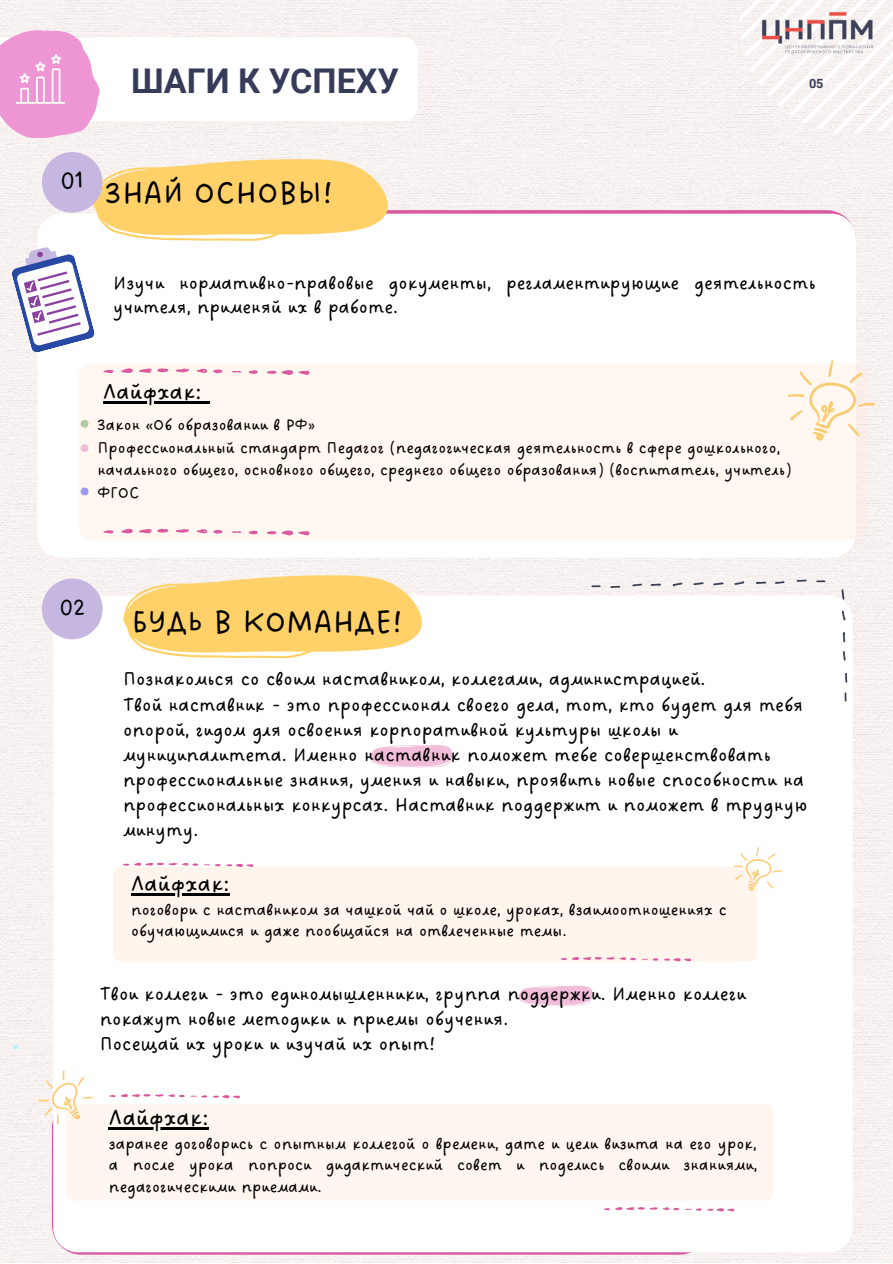
<style>
.page{position:relative;width:893px;height:1264px;background:#fff}
.page>*{position:absolute;margin:0;border:0;box-sizing:border-box;transform-origin:0 0}
.t1{font:34.5px "DO Sans Regular";color:#000}
.t2{font:700 34.05px "Roboto";color:#363b59}
.t3{font:25.8px "DO Sans Regular";color:#000}
.t4{font:25.5px "DO Sans Regular";color:#000}
.t5{font:25.35px "DO Sans Regular";color:#000}
.t6{font:21.3px/25.2px "DO Sans Regular";color:#000}
.t7{font:21px/24.8px "DO Sans Regular";color:#000}
.t8{font:18.3px/21.3px "DO Sans Regular";color:#000}
.t9{font:18px/22.5px "DO Sans Regular";color:#000}
.t10{font:700 12.75px "Roboto";color:#363b59}
</style>
<div class="page">
<img style="left:0;top:0;width:892px;height:1262px">
<svg style="left:0;top:30px;width:418px;height:108px"></svg>
<div style="left:37px;top:214px;width:818px;height:344px;background:#fff;border-radius:25px"></div>
<div style="left:53px;top:595px;width:799px;height:657px;background:#fff;border-radius:25px"></div>
<svg style="left:518px;top:985px;width:75px;height:20px"></svg>
<svg style="left:370px;top:745px;width:82px;height:22px;background:#f3c6de"></svg>
<div style="left:42px;top:578px;width:61px;height:61px;background:#c6b7e0;border-radius:50%"></div>
<svg style="left:739px;top:0;width:153px;height:134px"></svg>
<div style="left:113px;top:867px;width:644px;height:94px;background:#fff5ed;border-radius:8px"></div>
<svg style="left:123px;top:575px;width:299px;height:83px;background:#fed882"></svg>
<div style="left:65px;top:1103px;width:708px;height:97px;background:#fff6ef;border-radius:8px"></div>
<svg style="left:13px;top:1044px;width:5px;height:5px"></svg>
<img style="left:742px;top:0;width:149px;height:65px">
<svg style="left:841px;top:589px;width:7px;height:113px"></svg>
<svg style="left:713px;top:578px;width:114px;height:7px"></svg>
<svg style="left:589px;top:582px;width:114px;height:7px"></svg>
<hr style="left:131px;top:893px;width:99px;height:2px;background:#000">
<hr style="left:109px;top:1127px;width:100px;height:2px;background:#000">
<div style="left:78px;top:364px;width:787px;height:175px;background:#fff7f0;border-radius:12px"></div>
<hr style="left:103px;top:401px;width:99px;height:2px;background:#000">
<svg style="left:202px;top:401px;width:7px;height:2px"></svg>
<svg style="left:121px;top:368px;width:12px;height:5px"></svg>
<svg style="left:176px;top:368px;width:13px;height:4px"></svg>
<svg style="left:139px;top:368px;width:29px;height:5px"></svg>
<svg style="left:197px;top:369px;width:10px;height:4px"></svg>
<svg style="left:213px;top:369px;width:10px;height:4px"></svg>
<svg style="left:248px;top:370px;width:10px;height:4px"></svg>
<svg style="left:103px;top:370px;width:10px;height:3px"></svg>
<svg style="left:266px;top:370px;width:44px;height:5px"></svg>
<svg style="left:232px;top:370px;width:9px;height:3px"></svg>
<svg style="left:787px;top:360px;width:88px;height:82px"></svg>
<svg style="left:121px;top:529px;width:12px;height:4px"></svg>
<svg style="left:176px;top:529px;width:13px;height:4px"></svg>
<svg style="left:139px;top:529px;width:29px;height:4px"></svg>
<svg style="left:197px;top:529px;width:10px;height:4px"></svg>
<svg style="left:213px;top:530px;width:10px;height:4px"></svg>
<svg style="left:248px;top:530px;width:10px;height:4px"></svg>
<svg style="left:103px;top:530px;width:10px;height:4px"></svg>
<svg style="left:267px;top:530px;width:43px;height:5px"></svg>
<svg style="left:232px;top:531px;width:9px;height:2px"></svg>
<svg style="left:81px;top:420px;width:7px;height:7px"></svg>
<svg style="left:81px;top:444px;width:7px;height:8px"></svg>
<svg style="left:81px;top:487px;width:7px;height:8px"></svg>
<svg style="left:123px;top:862px;width:75px;height:4px"></svg>
<svg style="left:226px;top:863px;width:27px;height:4px"></svg>
<svg style="left:204px;top:863px;width:16px;height:3px"></svg>
<svg style="left:560px;top:958px;width:6px;height:2px"></svg>
<svg style="left:664px;top:958px;width:27px;height:3px"></svg>
<svg style="left:572px;top:957px;width:86px;height:3px"></svg>
<svg style="left:734px;top:847px;width:48px;height:44px"></svg>
<svg style="left:109px;top:1094px;width:76px;height:3px"></svg>
<svg style="left:213px;top:1095px;width:27px;height:3px"></svg>
<svg style="left:191px;top:1095px;width:16px;height:2px"></svg>
<svg style="left:603px;top:1207px;width:76px;height:3px"></svg>
<svg style="left:707px;top:1208px;width:27px;height:3px"></svg>
<svg style="left:685px;top:1208px;width:16px;height:2px"></svg>
<svg style="left:37px;top:1069px;width:57px;height:56px"></svg>
<svg style="left:10px;top:150px;width:378px;height:204px"></svg>
<h2 class="t2" style="left:131px;top:61px;width:269px">ШАГИ К УСПЕХУ</h2>
<h1 class="t1" style="left:106px;top:173px;width:228px">ЗНАЙ ОСНОВЫ!</h1>
<p class="t10" style="left:808px;top:76px;width:16px">05</p>
<p class="t7" style="left:113px;top:271px;width:703px">Изучи нормативно-правовые документы, регламентирующие деятельность учителя, применяй их в работе.</p>
<p class="t4" style="left:103px;top:376px;width:100px">Лайфхак:</p>
<p class="t9" style="left:97px;top:414px;width:695px">Закон «Об образовании в РФ»<br>Профессиональный стандарт Педагог (педагогическая деятельность в сфере дошкольного, начального общего, основного общего, среднего общего образования) (воспитатель, учитель)<br>ФГОС</p>
<p class="t5" style="left:59px;top:592px;width:27px">02</p>
<h1 class="t1" style="left:132px;top:601px;width:271px">БУДЬ В КОМАНДЕ!</h1>
<p class="t6" style="left:123px;top:667px;width:686px">Познакомься со своим наставником, коллегами, администрацией.<br>Твой наставник - это профессионал своего дела, тот, кто будет для тебя опорой, гидом для освоения корпоративной культуры школы и муниципалитета. Именно наставник поможет тебе совершенствовать профессиональные знания, умения и навыки, проявить новые способности на профессиональных конкурсах. Наставник поддержит и поможет в трудную минуту.</p>
<p class="t4" style="left:131px;top:868px;width:100px">Лайфхак:</p>
<p class="t8" style="left:131px;top:899px;width:597px">поговори с наставником за чашкой чай о школе, уроках, взаимоотношениях с обучающимися и даже пообщайся на отвлеченные темы.</p>
<p class="t6" style="left:100px;top:981px;width:648px">Твои коллеги - это единомышленники, группа поддержки. Именно коллеги покажут новые методики и приемы обучения.<br>Посещай их уроки и изучай их опыт!</p>
<p class="t3" style="left:109px;top:1102px;width:101px">Лайфхак:</p>
<p class="t8" style="left:109px;top:1133px;width:650px;text-align:justify">заранее договорись с опытным коллегой о времени, дате и цели визита на его урок, а после урока попроси дидактический совет и поделись своими знаниями, педагогическими приемами.</p>
</div>
